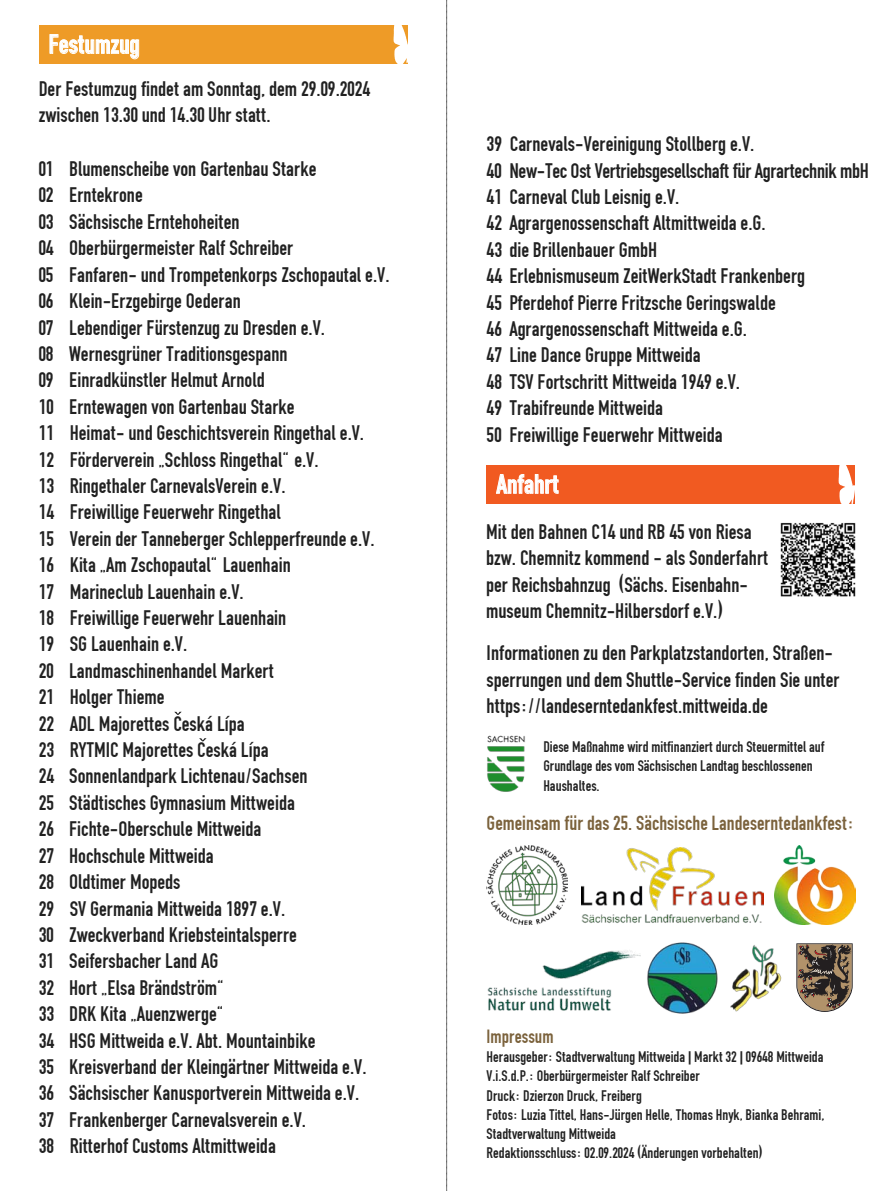
<style>
.page{position:relative;width:892px;height:1191px;background:#fff}
.page>*{position:absolute;margin:0;border:0;box-sizing:border-box;transform-origin:0 0}
.t1{font:28px "DIN 1451 Engschrift Regular";color:#fff}
.t2{font:22px/26.4px "DIN 1451 Engschrift Regular";color:#212121}
.t3{font:21.2px "DIN 1451 Engschrift Regular";color:#7b623c}
.t4{font:20px "DIN 1451 Engschrift Regular";color:#7b623c}
.t5{font:16px/19.2px "DIN 1451 Engschrift Regular";color:#212121}
</style>
<div class="page">
<img style="left:780px;top:522px;width:76px;height:75px">
<div style="left:487px;top:466px;width:368px;height:38px;background:#f15a21"></div>
<svg style="left:496px;top:474px;width:63px;height:20px"></svg>
<svg style="left:839px;top:465px;width:16px;height:39px"></svg>
<div style="left:39px;top:26px;width:368px;height:38px;background:#ee9b27"></div>
<svg style="left:49px;top:34px;width:91px;height:26px"></svg>
<svg style="left:394px;top:25px;width:14px;height:39px"></svg>
<svg style="left:174px;top:711px;width:8px;height:4px"></svg>
<svg style="left:199px;top:738px;width:8px;height:3px"></svg>
<img style="left:487px;top:735px;width:38px;height:56px">
<img style="left:647px;top:943px;width:71px;height:70px">
<img style="left:487px;top:950px;width:154px;height:61px">
<img style="left:775px;top:845px;width:80px;height:79px">
<img style="left:730px;top:945px;width:52px;height:67px">
<img style="left:582px;top:847px;width:181px;height:76px">
<img style="left:487px;top:845px;width:81px;height:79px">
<svg style="left:796px;top:943px;width:57px;height:69px;background:#796a5a"></svg>
<svg style="left:446px;top:0;width:2px;height:1191px;background:#b3b3b3"></svg>
<p class="t1" style="left:49px;top:28px;width:93px">Festumzug</p>
<p class="t2" style="left:39px;top:75px;width:333px">Der Festumzug findet am Sonntag, dem 29.09.2024 zwischen 13.30 und 14.30 Uhr statt.</p>
<p class="t2" style="left:39px;top:155px;width:352px">01 Blumenscheibe von Gartenbau Starke<br>02 Erntekrone<br>03 Sächsische Erntehoheiten<br>04 Oberbürgermeister Ralf Schreiber<br>05 Fanfaren- und Trompetenkorps Zschopautal e.V.<br>06 Klein-Erzgebirge Oederan<br>07 Lebendiger Fürstenzug zu Dresden e.V.<br>08 Wernesgrüner Traditionsgespann<br>09 Einradkünstler Helmut Arnold<br>10 Erntewagen von Gartenbau Starke<br>11 Heimat- und Geschichtsverein Ringethal e.V.<br>12 Förderverein „Schloss Ringethal“ e.V.<br>13 Ringethaler CarnevalsVerein e.V.<br>14 Freiwillige Feuerwehr Ringethal<br>15 Verein der Tanneberger Schlepperfreunde e.V.<br>16 Kita „Am Zschopautal“ Lauenhain<br>17 Marineclub Lauenhain e.V.<br>18 Freiwillige Feuerwehr Lauenhain<br>19 SG Lauenhain e.V.<br>20 Landmaschinenhandel Markert<br>21 Holger Thieme<br>22 ADL Majorettes Ceská Lípa<br>23 RYTMIC Majorettes Ceská Lípa<br>24 Sonnenlandpark Lichtenau/Sachsen<br>25 Städtisches Gymnasium Mittweida<br>26 Fichte-Oberschule Mittweida<br>27 Hochschule Mittweida<br>28 Oldtimer Mopeds<br>29 SV Germania Mittweida 1897 e.V.<br>30 Zweckverband Kriebsteintalsperre<br>31 Seifersbacher Land AG<br>32 Hort „Elsa Brändström“<br>33 DRK Kita „Auenzwerge“<br>34 HSG Mittweida e.V. Abt. Mountainbike<br>35 Kreisverband der Kleingärtner Mittweida e.V.<br>36 Sächsischer Kanusportverein Mittweida e.V.<br>37 Frankenberger Carnevalsverein e.V.<br>38 Ritterhof Customs Altmittweida</p>
<p class="t2" style="left:487px;top:130px;width:384px">39 Carnevals-Vereinigung Stollberg e.V.<br>40 New-Tec Ost Vertriebsgesellschaft für Agrartechnik mbH 41 Carneval Club Leisnig e.V.<br>42 Agrargenossenschaft Altmittweida e.G.<br>43 die Brillenbauer GmbH<br>44 Erlebnismuseum ZeitWerkStadt Frankenberg<br>45 Pferdehof Pierre Fritzsche Geringswalde<br>46 Agrargenossenschaft Mittweida e.G.<br>47 Line Dance Gruppe Mittweida<br>48 TSV Fortschritt Mittweida 1949 e.V.<br>49 Trabifreunde Mittweida<br>50 Freiwillige Feuerwehr Mittweida</p>
<p class="t1" style="left:496px;top:468px;width:64px">Anfahrt</p>
<p class="t2" style="left:486px;top:518px;width:284px">Mit den Bahnen C14 und RB 45 von Riesa bzw. Chemnitz kommend - als Sonderfahrt per Reichsbahnzug (Sächs. Eisenbahn&shy;museum Chemnitz-Hilbersdorf e.V.)</p>
<p class="t2" style="left:487px;top:639px;width:355px">Informationen zu den Parkplatzstandorten, Straßen&shy;sperrungen und dem Shuttle-Service finden Sie unter https://landeserntedankfest.mittweida.de</p>
<p class="t5" style="left:543px;top:737px;width:283px">Diese Maßnahme wird mitfinanziert durch Steuermittel auf<br>Grundlage des vom Sächsischen Landtag beschlossenen<br>Haushaltes.</p>
<p class="t3" style="left:487px;top:811px;width:369px">Gemeinsam für das 25. Sächsische Landeserntedankfest:</p>
<p class="t4" style="left:487px;top:1024px;width:68px">Impressum</p>
<p class="t5" style="left:487px;top:1047px;width:339px">Herausgeber: Stadtverwaltung Mittweida | Markt 32 | 09648 Mittweida V.i.S.d.P.: Oberbürgermeister Ralf Schreiber<br>Druck: Dzierzon Druck, Freiberg<br>Fotos: Luzia Tittel, Hans-Jürgen Helle, Thomas Hnyk, Bianka Behrami, Stadtverwaltung Mittweida<br>Redaktionsschluss: 02.09.2024 (Änderungen vorbehalten)</p>
</div>
